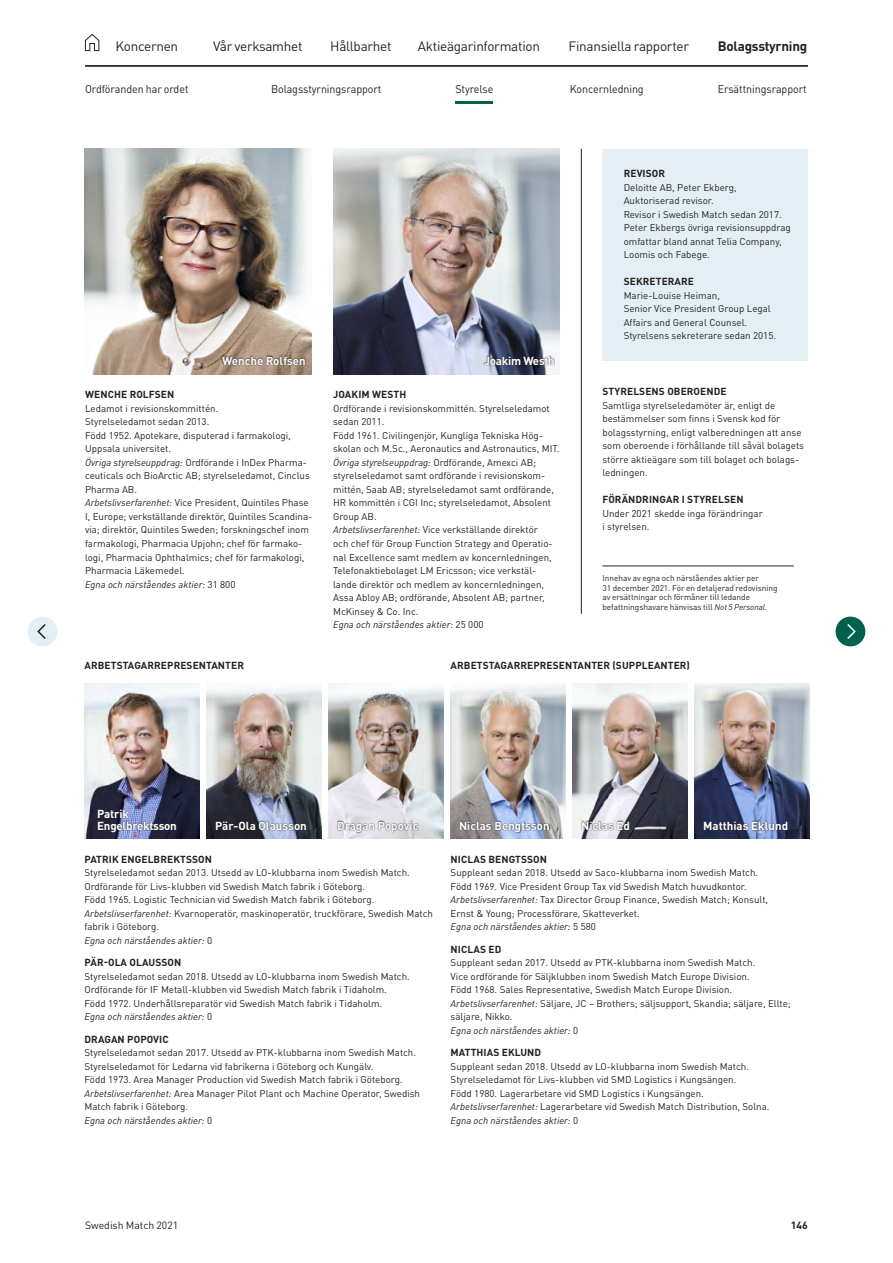
<style>
.page{position:relative;width:893px;height:1263px;background:#fff}
.page>*{position:absolute;margin:0;border:0;box-sizing:border-box;transform-origin:0 0}
.t1{font:13.5px "DIN Pro";letter-spacing:-.02em;color:#222221}
.t2{font:700 13.5px "DIN Pro";letter-spacing:-.02em;color:#222221}
.t3{font:700 11.55px "DIN Pro";color:#fff}
.t4{font:700 11.55px/12px "DIN Pro";letter-spacing:-.02em;color:#fff}
.t5{font:11.25px "DIN Pro";letter-spacing:-.005em;color:#222221;scale:.95 1}
.t6{font:10.5px "DIN Pro";color:#222221}
.t7{font:700 10.5px "DIN Pro";color:#222221}
.t8{font:700 10.2px "DIN Pro";letter-spacing:.01em;color:#222221}
.t9{font:9.75px/13.5px "DIN Pro";color:#222221}
.t10{font:8.25px/9.8px "DIN Pro";color:#222221}
.s1{font-style:italic}
</style>
<div class="page">
<img style="left:84px;top:149px;width:228px;height:225px">
<img style="left:333px;top:149px;width:227px;height:225px">
<hr style="left:581px;top:149px;width:1px;height:465px;background:#222221">
<svg style="left:221px;top:354px;width:85px;height:12px"></svg>
<svg style="left:483px;top:355px;width:72px;height:11px"></svg>
<div style="left:602px;top:149px;width:206px;height:212px;background:#e3eff4"></div>
<img style="left:84px;top:683px;width:115px;height:156px">
<svg style="left:97px;top:808px;width:80px;height:26px;background:#454c6a"></svg>
<img style="left:206px;top:687px;width:115px;height:152px">
<svg style="left:215px;top:820px;width:92px;height:11px"></svg>
<img style="left:329px;top:683px;width:114px;height:156px">
<svg style="left:337px;top:820px;width:82px;height:14px"></svg>
<img style="left:451px;top:684px;width:114px;height:155px">
<svg style="left:459px;top:820px;width:91px;height:14px"></svg>
<img style="left:573px;top:683px;width:114px;height:156px">
<svg style="left:581px;top:820px;width:49px;height:11px"></svg>
<img style="left:695px;top:683px;width:114px;height:156px">
<svg style="left:703px;top:820px;width:85px;height:12px"></svg>
<hr style="left:602px;top:566px;width:192px;height:1px;background:#222221">
<hr style="left:455px;top:101px;width:38px;height:3px;background:#00624c">
<svg style="left:85px;top:33px;width:15px;height:18px"></svg>
<hr style="left:85px;top:65px;width:723px;height:2px;background:#000">
<div style="left:28px;top:617px;width:29px;height:29px;background:#e3eff4;border-radius:50%"></div>
<div style="left:836px;top:617px;width:29px;height:29px;background:#00624c;border-radius:50%"></div>
<svg style="left:37px;top:624px;width:9px;height:15px"></svg>
<svg style="left:847px;top:624px;width:9px;height:15px"></svg>
<h1 class="t1" style="left:116px;top:36px;width:64px">Koncernen</h1>
<h1 class="t1" style="left:213px;top:36px;width:91px">Vår verksamhet</h1>
<h1 class="t1" style="left:330px;top:36px;width:63px">Hållbarhet</h1>
<h1 class="t1" style="left:418px;top:36px;width:124px">Aktieägarinformation</h1>
<h1 class="t1" style="left:568px;top:36px;width:122px">Finansiella rapporter</h1>
<h1 class="t2" style="left:718px;top:35px;width:91px">Bolagsstyrning</h1>
<p class="t5" style="left:85px;top:80px;width:110px">Ordföranden har ordet</p>
<p class="t5" style="left:271px;top:80px;width:118px">Bolagsstyrningsrapport</p>
<p class="t5" style="left:455px;top:80px;width:42px">Styrelse</p>
<p class="t5" style="left:570px;top:80px;width:79px">Koncernledning</p>
<p class="t5" style="left:718px;top:80px;width:95px">Ersättningsrapport</p>
<p class="t3" style="left:222px;top:351px;width:85px">Wenche Rolfsen</p>
<p class="t4" style="left:484px;top:353px;width:72px">Joakim Westh</p>
<p class="t8" style="left:85px;top:386px;width:91px">WENCHE ROLFSEN</p>
<p class="t9" style="left:85px;top:401px;width:229px">Ledamot i revisionskommittén.<br>Styrelseledamot sedan 2013.<br>Född 1952. Apotekare, disputerad i farmakologi, Uppsala universitet.<br><span class="s1">Övriga styrelseuppdrag:</span> Ordförande i InDex Pharma&shy;ceuticals och BioArctic AB; styrelseledamot, Cinclus Pharma AB.<br><span class="s1">Arbetslivserfarenhet:</span> Vice President, Quintiles Phase I, Europe; verkställande direktör, Quintiles Scandina&shy;via; direktör, Quintiles Sweden; forskningschef inom farmakologi, Pharmacia Upjohn; chef för farmako&shy;logi, Pharmacia Ophthalmics; chef för farmakologi, Pharmacia Läkemedel.<br><span class="s1">Egna och närståendes aktier:</span> 31 800</p>
<p class="t8" style="left:333px;top:386px;width:75px">JOAKIM WESTH</p>
<p class="t9" style="left:333px;top:401px;width:228px">Ordförande i revisionskommittén. Styrelseledamot sedan 2011.<br>Född 1961. Civilingenjör, Kungliga Tekniska Hög&shy;skolan och M.Sc., Aeronautics and Astronautics, MIT.<br><span class="s1">Övriga styrelseuppdrag:</span> Ordförande, Amexci AB; styrelseledamot samt ordförande i revisionskom&shy;mittén, Saab AB; styrelseledamot samt ordförande, HR kommittén i CGI Inc; styrelseledamot, Absolent Group AB.<br><span class="s1">Arbetslivserfarenhet:</span> Vice verkställande direktör<br>och chef för Group Function Strategy and Operatio&shy;nal Excellence samt medlem av koncernledningen, Telefonaktiebolaget LM Ericsson; vice verkstäl&shy;lande direktör och medlem av koncernledningen, Assa Abloy AB; ordförande, Absolent AB; partner, McKinsey &amp; Co. Inc.<br><span class="s1">Egna och närståendes aktier:</span> 25 000</p>
<p class="t8" style="left:624px;top:165px;width:43px">REVISOR</p>
<p class="t9" style="left:624px;top:180px;width:169px">Deloitte AB, Peter Ekberg,<br>Auktoriserad revisor.<br>Revisor i Swedish Match sedan 2017.<br>Peter Ekbergs övriga revisionsuppdrag omfattar bland annat Telia Company,<br>Loomis och Fabege.</p>
<p class="t8" style="left:624px;top:273px;width:72px">SEKRETERARE</p>
<p class="t9" style="left:624px;top:288px;width:154px">Marie-Louise Heiman,<br>Senior Vice President Group Legal<br>Affairs and General Counsel.<br>Styrelsens sekreterare sedan 2015.</p>
<p class="t8" style="left:602px;top:383px;width:126px">STYRELSENS OBEROENDE</p>
<p class="t9" style="left:602px;top:397px;width:203px">Samtliga styrelseledamöter är, enligt de bestämmelser som finns i Svensk kod för bolagsstyrning, enligt valberedningen att anse som oberoende i förhållande till såväl bolagets större aktieägare som till bolaget och bolags&shy;ledningen.</p>
<p class="t8" style="left:602px;top:491px;width:143px">FÖRÄNDRINGAR I STYRELSEN</p>
<p class="t9" style="left:602px;top:505px;width:162px">Under 2021 skedde inga förändringar i styrelsen.</p>
<p class="t10" style="left:602px;top:572px;width:177px">Innehav av egna och närståendes aktier per<br>31 december 2021. För en detaljerad redovisning av ersättningar och förmåner till ledande befattningshavare hänvisas till <span class="s1">Not 5 Personal.</span></p>
<p class="t8" style="left:85px;top:657px;width:161px">ARBETSTAGARREPRESENTANTER</p>
<p class="t8" style="left:451px;top:657px;width:241px">ARBETSTAGARREPRESENTANTER (SUPPLEANTER)</p>
<p class="t4" style="left:97px;top:807px;width:81px">Patrik<br>Engelbrektsson</p>
<p class="t3" style="left:215px;top:816px;width:93px">Pär-Ola Olausson</p>
<p class="t3" style="left:337px;top:816px;width:83px">Dragan Popovic</p>
<p class="t3" style="left:459px;top:816px;width:92px">Niclas Bengtsson</p>
<p class="t3" style="left:581px;top:816px;width:50px">Niclas Ed</p>
<p class="t3" style="left:703px;top:816px;width:87px">Matthias Eklund</p>
<p class="t8" style="left:85px;top:851px;width:129px">PATRIK ENGELBREKTSSON</p>
<p class="t9" style="left:84px;top:865px;width:350px">Styrelseledamot sedan 2013. Utsedd av LO-klubbarna inom Swedish Match.<br>Ordförande för Livs-klubben vid Swedish Match fabrik i Göteborg.<br>Född 1965. Logistic Technician vid Swedish Match fabrik i Göteborg.<br><span class="s1">Arbetslivserfarenhet:</span> Kvarnoperatör, maskinoperatör, truckförare, Swedish Match fabrik i Göteborg.<br><span class="s1">Egna och närståendes aktier:</span> 0</p>
<p class="t8" style="left:85px;top:954px;width:98px">PÄR-OLA OLAUSSON</p>
<p class="t9" style="left:84px;top:969px;width:327px">Styrelseledamot sedan 2018. Utsedd av LO-klubbarna inom Swedish Match.<br>Ordförande för IF Metall-klubben vid Swedish Match fabrik i Tidaholm.<br>Född 1972. Underhållsreparatör vid Swedish Match fabrik i Tidaholm.<br><span class="s1">Egna och närståendes aktier:</span> 0</p>
<p class="t8" style="left:85px;top:1031px;width:86px">DRAGAN POPOVIC</p>
<p class="t9" style="left:84px;top:1045px;width:337px">Styrelseledamot sedan 2017. Utsedd av PTK-klubbarna inom Swedish Match.<br>Styrelseledamot för Ledarna vid fabrikerna i Göteborg och Kungälv.<br>Född 1973. Area Manager Production vid Swedish Match fabrik i Göteborg.<br><span class="s1">Arbetslivserfarenhet:</span> Area Manager Pilot Plant och Machine Operator, Swedish Match fabrik i Göteborg.<br><span class="s1">Egna och närståendes aktier:</span> 0</p>
<p class="t8" style="left:451px;top:851px;width:98px">NICLAS BENGTSSON</p>
<p class="t9" style="left:451px;top:865px;width:319px">Suppleant sedan 2018. Utsedd av Saco-klubbarna inom Swedish Match.<br>Född 1969. Vice President Group Tax vid Swedish Match huvudkontor.<br><span class="s1">Arbetslivserfarenhet:</span> Tax Director Group Finance, Swedish Match; Konsult, Ernst &amp; Young; Processförare, Skatteverket.<br><span class="s1">Egna och närståendes aktier:</span> 5 580</p>
<p class="t8" style="left:451px;top:941px;width:52px">NICLAS ED</p>
<p class="t9" style="left:451px;top:955px;width:342px">Suppleant sedan 2017. Utsedd av PTK-klubbarna inom Swedish Match.<br>Vice ordförande för Säljklubben inom Swedish Match Europe Division.<br>Född 1968. Sales Representative, Swedish Match Europe Division.<br><span class="s1">Arbetslivserfarenhet:</span> Säljare, JC – Brothers; säljsupport, Skandia; säljare, Ellte; säljare, Nikko.<br><span class="s1">Egna och närståendes aktier:</span> 0</p>
<p class="t8" style="left:451px;top:1044px;width:92px">MATTHIAS EKLUND</p>
<p class="t9" style="left:451px;top:1059px;width:320px">Suppleant sedan 2018. Utsedd av LO-klubbarna inom Swedish Match.<br>Styrelseledamot för Livs-klubben vid SMD Logistics i Kungsängen.<br>Född 1980. Lagerarbetare vid SMD Logistics i Kungsängen.<br><span class="s1">Arbetslivserfarenhet:</span> Lagerarbetare vid Swedish Match Distribution, Solna.<br><span class="s1">Egna och närståendes aktier:</span> 0</p>
<p class="t6" style="left:85px;top:1217px;width:95px">Swedish Match 2021</p>
<p class="t7" style="left:791px;top:1216px;width:19px">146</p>
</div>
